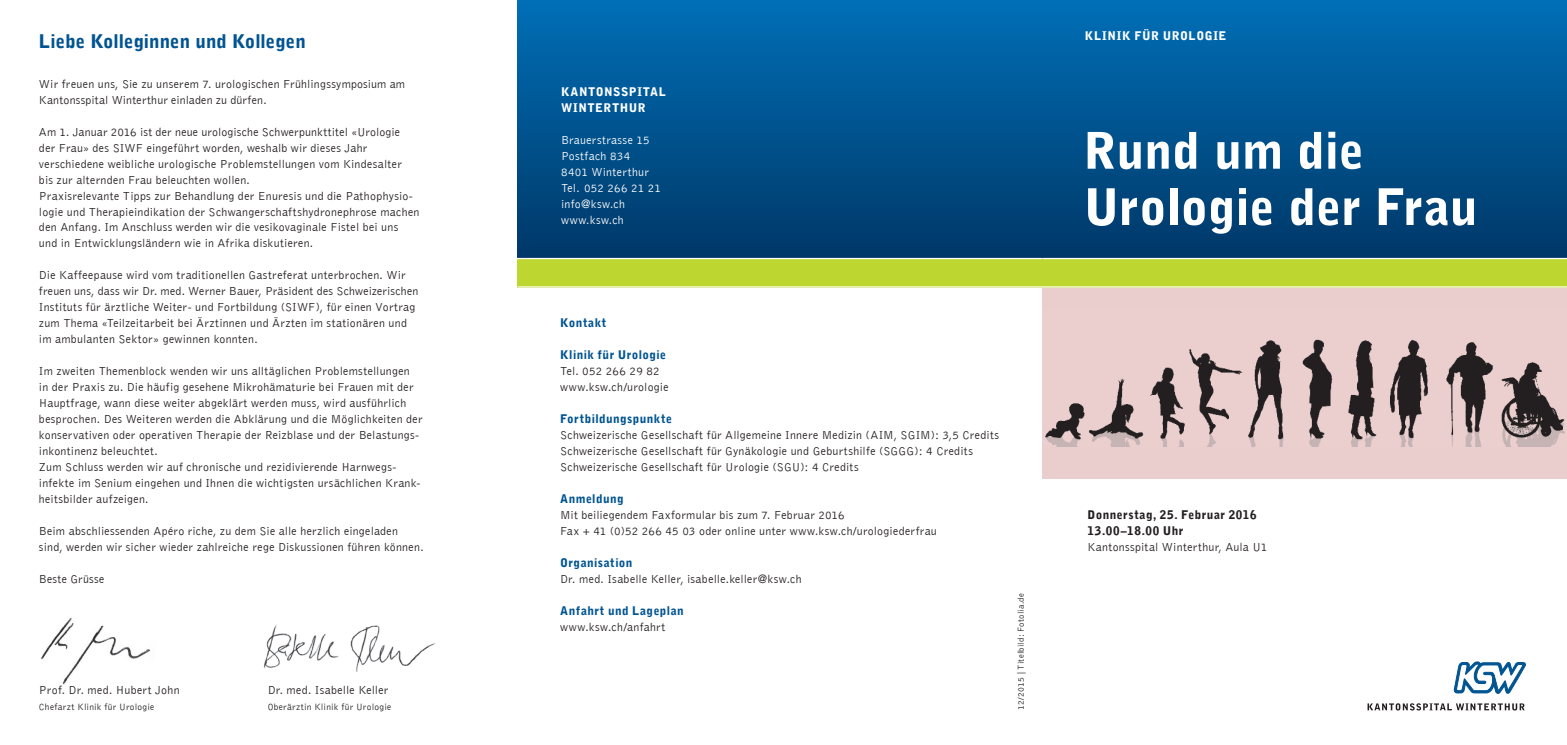
<style>
.page{position:relative;width:1567px;height:745px;background:#fff}
.page>*{position:absolute;margin:0;border:0;box-sizing:border-box;transform-origin:0 0}
.t1{font:900 50px/56.2px "Bell Gothic";letter-spacing:-.005em;color:#fff}
.t2{font:900 18.75px "Bell Gothic";letter-spacing:.005em;color:#005492}
.t3{font:300 11.88px/16px "Bell Gothic";letter-spacing:.02em;color:#231f20}
.t4{font:900 11.88px "Bell Gothic";letter-spacing:.035em;color:#005492}
.t5{font:300 11.88px/16px "Bell Gothic";letter-spacing:.02em;color:#fff}
.t6{font:900 11.88px/16px "Bell Gothic";letter-spacing:.05em;color:#fff}
.t7{font:900 11.88px/16px "Bell Gothic";letter-spacing:.045em;color:#231f20}
.t8{font:300 9.38px "Bell Gothic";letter-spacing:.025em;color:#231f20}
.t9{font:300 8.75px "Bell Gothic";letter-spacing:.02em;color:#231f20}
</style>
<div class="page">
<svg style="left:1453px;top:661px;width:72px;height:32px"></svg>
<svg style="left:1367px;top:703px;width:157px;height:7px"></svg>
<div style="left:1042px;top:287px;width:524px;height:191px;background:#eacecd"></div>
<img style="left:1045px;top:339px;width:520px;height:107px">
<div style="left:1042px;top:0;width:524px;height:259px;background:linear-gradient(to bottom,#006fb7,#003767)"></div>
<div style="left:517px;top:0;width:525px;height:259px;background:linear-gradient(to bottom,#006fb7,#003767)"></div>
<div style="left:1042px;top:259px;width:524px;height:28px;background:#bed630"></div>
<div style="left:517px;top:259px;width:525px;height:28px;background:#bed630"></div>
<hr style="left:1042px;top:258px;width:524px;height:1px;background:#fff">
<hr style="left:517px;top:286px;width:1049px;height:1px;background:#fff">
<hr style="left:507px;top:258px;width:535px;height:1px;background:#fff">
<img style="left:41px;top:617px;width:110px;height:67px">
<img style="left:263px;top:624px;width:173px;height:48px">
<h2 class="t2" style="left:39px;top:30px;width:268px">Liebe Kolleginnen und Kollegen</h2>
<p class="t3" style="left:39px;top:76px;width:367px">Wir freuen uns, Sie zu unserem 7. urologischen Frühlingssymposium am<br>Kantonsspital Winterthur einladen zu dürfen.</p>
<p class="t3" style="left:39px;top:124px;width:382px">Am 1. Januar 2016 ist der neue urologische Schwerpunkttitel «Urologie<br>der Frau» des SIWF eingeführt worden, weshalb wir dieses Jahr verschiedene weibliche urologische Problemstellungen vom Kindesalter<br>bis zur alternden Frau beleuchten wollen.<br>Praxisrelevante Tipps zur Behandlung der Enuresis und die Pathophysio&shy;logie und Therapieindikation der Schwangerschaftshydronephrose machen den Anfang. Im Anschluss werden wir die vesikovaginale Fistel bei uns und in Entwicklungsländern wie in Afrika diskutieren.</p>
<p class="t3" style="left:39px;top:267px;width:381px">Die Kaffeepause wird vom traditionellen Gastreferat unterbrochen. Wir freuen uns, dass wir Dr. med. Werner Bauer, Präsident des Schweizerischen Instituts für ärztliche Weiter- und Fortbildung (SIWF), für einen Vortrag zum Thema «Teilzeitarbeit bei Ärztinnen und Ärzten im stationären und im ambulanten Sektor» gewinnen konnten.</p>
<p class="t3" style="left:39px;top:363px;width:385px">Im zweiten Themenblock wenden wir uns alltäglichen Problemstellungen<br>in der Praxis zu. Die häufig gesehene Mikrohämaturie bei Frauen mit der Hauptfrage, wann diese weiter abgeklärt werden muss, wird ausführlich besprochen. Des Weiteren werden die Abklärung und die Möglichkeiten der konservativen oder operativen Therapie der Reizblase und der Belastungs&shy;inkontinenz beleuchtet.<br>Zum Schluss werden wir auf chronische und rezidivierende Harnwegs&shy;infekte im Senium eingehen und Ihnen die wichtigsten ursächlichen Krank&shy;heitsbilder aufzeigen.</p>
<p class="t3" style="left:39px;top:523px;width:386px">Beim abschliessenden Apéro riche, zu dem Sie alle herzlich eingeladen sind, werden wir sicher wieder zahlreiche rege Diskussionen führen können.</p>
<p class="t3" style="left:39px;top:570px;width:67px">Beste Grüsse</p>
<p class="t3" style="left:39px;top:682px;width:142px">Prof. Dr. med. Hubert John</p>
<p class="t8" style="left:39px;top:701px;width:117px">Chefarzt Klinik für Urologie</p>
<p class="t3" style="left:268px;top:682px;width:122px">Dr. med. Isabelle Keller</p>
<p class="t8" style="left:268px;top:701px;width:125px">Oberärztin Klinik für Urologie</p>
<p class="t6" style="left:561px;top:84px;width:98px">Kantonsspital<br>Winterthu r</p>
<p class="t5" style="left:561px;top:132px;width:101px">Brauerstrasse 15<br>Postfach 834<br>8401 Winterthur<br>Tel. 052 266 21 21 info@ksw.ch www.ksw.ch</p>
<p class="t4" style="left:560px;top:316px;width:48px">Kontakt</p>
<p class="t4" style="left:560px;top:348px;width:107px">Klinik für Urologie</p>
<p class="t3" style="left:560px;top:363px;width:110px">Tel. 052 266 29 82 www.ksw.ch/urologie</p>
<p class="t4" style="left:560px;top:411px;width:113px">Fortbildungspunkte</p>
<p class="t3" style="left:560px;top:427px;width:440px">Schweizerische Gesellschaft für Allgemeine Innere Medizin (AIM, SGIM): 3,5 Credits<br>Schweizerische Gesellschaft für Gynäkologie und Geburtshilfe (SGGG): 4 Credits<br>Schweizerische Gesellschaft für Urologie (SGU): 4 Credits</p>
<p class="t4" style="left:560px;top:491px;width:65px">Anmeldung</p>
<p class="t3" style="left:560px;top:507px;width:378px">Mit beiliegendem Faxformular bis zum 7. Februar 2016<br>Fax + 41 (0)52 266 45 03 oder online unter www.ksw.ch/urologiederfrau</p>
<p class="t4" style="left:560px;top:555px;width:74px">Organisation</p>
<p class="t3" style="left:560px;top:570px;width:243px">Dr. med. Isabelle Keller, isabelle.keller@ksw.ch</p>
<p class="t4" style="left:560px;top:603px;width:125px">Anfahrt und Lageplan</p>
<p class="t3" style="left:560px;top:618px;width:107px">www.ksw.ch/anfahrt</p>
<p class="t9" style="left:1016px;top:710px;width:119px;rotate:-90deg">12/2015 | Titelbild: Fotolia.de</p>
<p class="t6" style="left:1084px;top:28px;width:104px">Klinik für Urolo</p>
<p class="t6" style="left:1204px;top:28px;width:23px">gie</p>
<h1 class="t1" style="left:1083px;top:123px;width:395px">Rund um die<br>Urologie der Frau</h1>
<p class="t7" style="left:1087px;top:506px;width:171px">Donnerstag, 25. Februar 2016<br>13.00–18.00 Uhr</p>
<p class="t3" style="left:1087px;top:538px;width:181px">Kantonsspital Winterthur, Aula U1</p>
</div>
